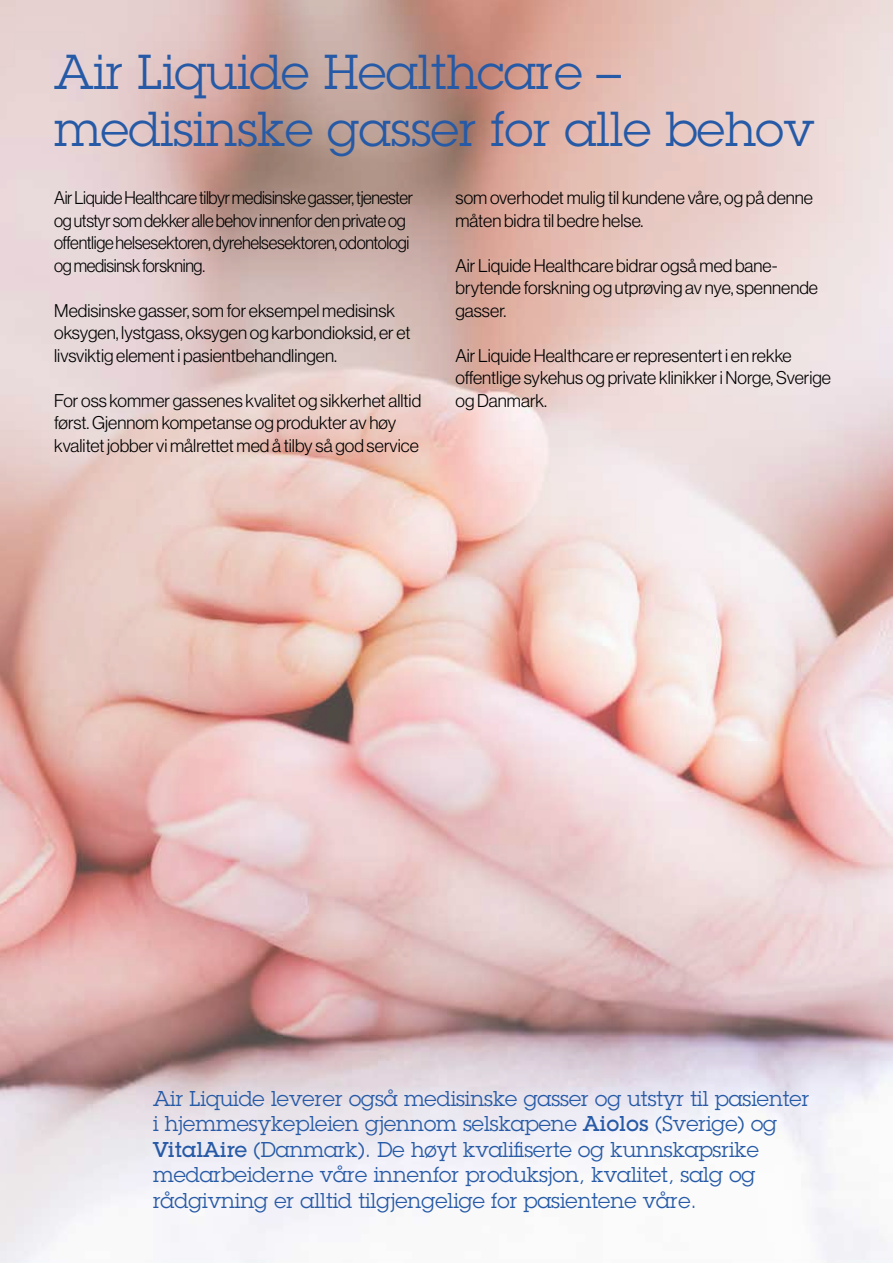
<style>
.page{position:relative;width:893px;height:1263px;background:#fff}
.page>*{position:absolute;margin:0;border:0;box-sizing:border-box;transform-origin:0 0}
.t1{font:48px/57.6px "Lubalin Graph Std";color:#265aa6}
.t2{font:21px/25.5px "Lubalin Graph Std";color:#265aa6}
.t3{font:18px/22.5px "N Haas Grotesk DS Std 45 Lt";color:#000}
.t4{font:18px/22.5px "N Haas Grotesk DS Std 45 Lt";letter-spacing:-.02em;color:#000;scale:.95 1}
.s1{font-weight:500}
</style>
<div class="page">
<img style="left:0;top:0;width:893px;height:1263px">
<h1 class="t1" style="left:54px;top:42px;width:762px">Air Liquide Healthcare – medisinske gasser for alle behov</h1>
<p class="t4" style="left:54px;top:187px;width:379px">Air Liquide Healthcare tilbyr medisinske gasser, tjenester og utstyr som dekker alle behov innenfor den private og offentlige helsesektoren, dyrehelsesektoren, odontologi og medisinsk forskning.</p>
<p class="t3" style="left:54px;top:299px;width:358px">Medisinske gasser, som for eksempel medisinsk oksygen, lystgass, oksygen og karbondioksid, er et livsviktig element i pasientbehandlingen.</p>
<p class="t3" style="left:54px;top:389px;width:368px">For oss kommer gassenes kvalitet og sikkerhet alltid først. Gjennom kompetanse og produkter av høy kvalitet jobber vi målrettet med å tilby så god service</p>
<p class="t3" style="left:455px;top:187px;width:359px">som overhodet mulig til kundene våre, og på denne måten bidra til bedre helse.</p>
<p class="t3" style="left:455px;top:254px;width:364px">Air Liquide Healthcare bidrar også med bane&shy;brytende forskning og utprøving av nye, spennende gasser.</p>
<p class="t3" style="left:455px;top:344px;width:377px">Air Liquide Healthcare er representert i en rekke offentlige sykehus og private klinikker i Norge, Sverige og Danmark.</p>
<p class="t2" style="left:153px;top:1085px;width:658px">Air Liquide leverer også medisinske gasser og utstyr til pasienter i hjemmesykepleien gjennom selskapene <span class="s1">Aiolos</span> (Sverige) og <span class="s1">VitalAire</span> (Danmark). De høyt kvalifiserte og kunnskapsrike medarbeiderne våre innenfor produksjon, kvalitet, salg og rådgivning er alltid tilgjengelige for pasientene våre.</p>
</div>
